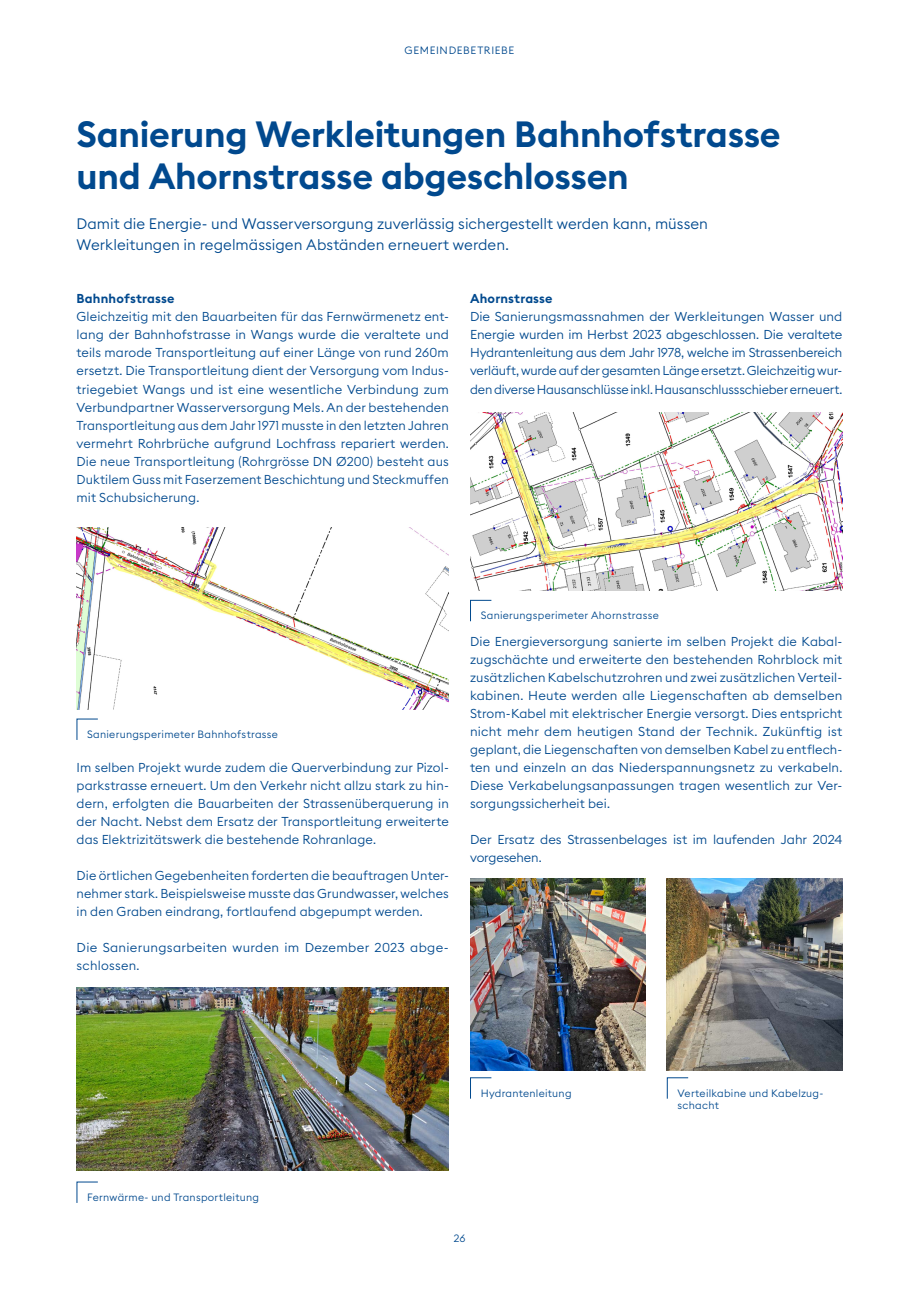
<style>
.page{position:relative;width:919px;height:1289px;background:#fff}
.page>*{position:absolute;margin:0;border:0;box-sizing:border-box;transform-origin:0 0}
.H1_-_blau{font:600 36px/42px "Euclid Square";letter-spacing:-.01em;color:#01498e}
.Lead_1{font:300 15px/21px "Euclid Square";color:#01498e}
.Grundtext_2-spaltig{font:300 12.75px/18px "Euclid Square";letter-spacing:.01em;color:#01498e;text-align:justify}
.Grundtext{font:300 12.75px/18px "Euclid Square";color:#01498e;text-align:justify}
.H2___Zwischentitel{font:600 12.75px "Euclid Square";letter-spacing:.015em;color:#01498e}
.Grundtext-2{font:600 12.75px "Euclid Square";letter-spacing:.01em;color:#01498e}
.Bildlegende{font:300 10.5px/12.8px "Euclid Square";letter-spacing:.025em;color:#01498e}
.Rubrik{font:300 10.5px "Euclid Square";letter-spacing:.065em;color:#01498e}
</style>
<div class="page">
<img style="left:77px;top:527px;width:372px;height:182px">
<img style="left:470px;top:412px;width:372px;height:178px">
<img style="left:470px;top:878px;width:175px;height:192px">
<img style="left:666px;top:878px;width:176px;height:192px">
<img style="left:77px;top:987px;width:372px;height:182px">
<svg style="left:76px;top:718px;width:22px;height:22px"></svg>
<svg style="left:470px;top:599px;width:22px;height:23px"></svg>
<svg style="left:470px;top:1077px;width:22px;height:22px"></svg>
<svg style="left:666px;top:1077px;width:23px;height:22px"></svg>
<svg style="left:76px;top:1181px;width:22px;height:22px"></svg>
<p class="Rubrik" style="left:404px;top:44px;width:111px">GEMEINDEBETRIEBE</p>
<p class="H1_-_blau" style="left:77px;top:114px;width:705px">Sanierung Werkleitungen Bahnhofstrasse und Ahornstrasse abgeschlossen</p>
<p class="Lead_1" style="left:77px;top:213px;width:633px">Damit die Energie- und Wasserversorgung zuverlässig sichergestellt werden kann, müssen<br>Werkleitungen in regelmässigen Abständen erneuert werden.</p>
<p class="H2___Zwischentitel" style="left:77px;top:291px;width:99px">Bahnhofstrasse</p>
<p class="Grundtext_2-spaltig" style="left:77px;top:308px;width:374px">Gleichzeitig mit den Bauarbeiten für das Fernwärmenetz ent&shy;lang der Bahnhofstrasse in Wangs wurde die veraltete und teils marode Transportleitung auf einer Länge von rund 260m ersetzt. Die Transportleitung dient der Versorgung vom Indus&shy;triegebiet Wangs und ist eine wesentliche Verbindung zum Verbundpartner Wasserversorgung Mels. An der bestehenden Transportleitung aus dem Jahr 1971 musste in den letzten Jahren vermehrt Rohrbrüche aufgrund Lochfrass repariert werden.<br>Die neue Transportleitung (Rohrgrösse DN Ø200) besteht aus Duktilem Guss mit Faserzement Beschichtung und Steckmuffen mit Schubsicherung.</p>
<p class="Grundtext-2" style="left:470px;top:291px;width:84px">Ahornstrasse</p>
<p class="Grundtext" style="left:470px;top:308px;width:374px">Die Sanierungsmassnahmen der Werkleitungen Wasser und Energie wurden im Herbst 2023 abgeschlossen. Die veraltete Hydrantenleitung aus dem Jahr 1978, welche im Strassenbereich verläuft, wurde auf der gesamten Länge ersetzt. Gleichzeitig wur&shy;den diverse Hausanschlüsse inkl. Hausanschlussschieber erneuert.</p>
<p class="Bildlegende" style="left:87px;top:727px;width:192px">Sanierungsperimeter Bahnhofstrasse</p>
<p class="Grundtext_2-spaltig" style="left:77px;top:758px;width:374px">Im selben Projekt wurde zudem die Querverbindung zur Pizol&shy;parkstrasse erneuert. Um den Verkehr nicht allzu stark zu hin&shy;dern, erfolgten die Bauarbeiten der Strassenüberquerung in der Nacht. Nebst dem Ersatz der Transportleitung erweiterte das Elektrizitätswerk die bestehende Rohranlage.</p>
<p class="Grundtext_2-spaltig" style="left:77px;top:866px;width:374px">Die örtlichen Gegebenheiten forderten die beauftragen Unter&shy;nehmer stark. Beispielsweise musste das Grundwasser, welches in den Graben eindrang, fortlaufend abgepumpt werden.</p>
<p class="Grundtext_2-spaltig" style="left:77px;top:938px;width:374px">Die Sanierungsarbeiten wurden im Dezember 2023 abge&shy;schlossen.</p>
<p class="Bildlegende" style="left:480px;top:609px;width:179px">Sanierungsperimeter Ahornstrasse</p>
<p class="Grundtext" style="left:470px;top:632px;width:374px">Die Energieversorgung sanierte im selben Projekt die Kabal&shy;zugschächte und erweiterte den bestehenden Rohrblock mit zusätzlichen Kabelschutzrohren und zwei zusätzlichen Verteil&shy;kabinen. Heute werden alle Liegenschaften ab demselben Strom-Kabel mit elektrischer Energie versorgt. Dies entspricht nicht mehr dem heutigen Stand der Technik. Zukünftig ist geplant, die Liegenschaften von demselben Kabel zu entflech&shy;ten und einzeln an das Niederspannungsnetz zu verkabeln.<br>Diese Verkabelungsanpassungen tragen wesentlich zur Ver&shy;sorgungssicherheit bei.</p>
<p class="Grundtext" style="left:470px;top:830px;width:374px">Der Ersatz des Strassenbelages ist im laufenden Jahr 2024 vorgesehen.</p>
<p class="Bildlegende" style="left:87px;top:1190px;width:173px">Fernwärme- und Transportleitung</p>
<p class="Bildlegende" style="left:480px;top:1086px;width:92px">Hydrantenleitung</p>
<p class="Bildlegende" style="left:677px;top:1086px;width:147px">Verteilkabine und Kabelzug&shy;schacht</p>
<p class="Bildlegende" style="left:453px;top:1231px;width:14px">26</p>
</div>
